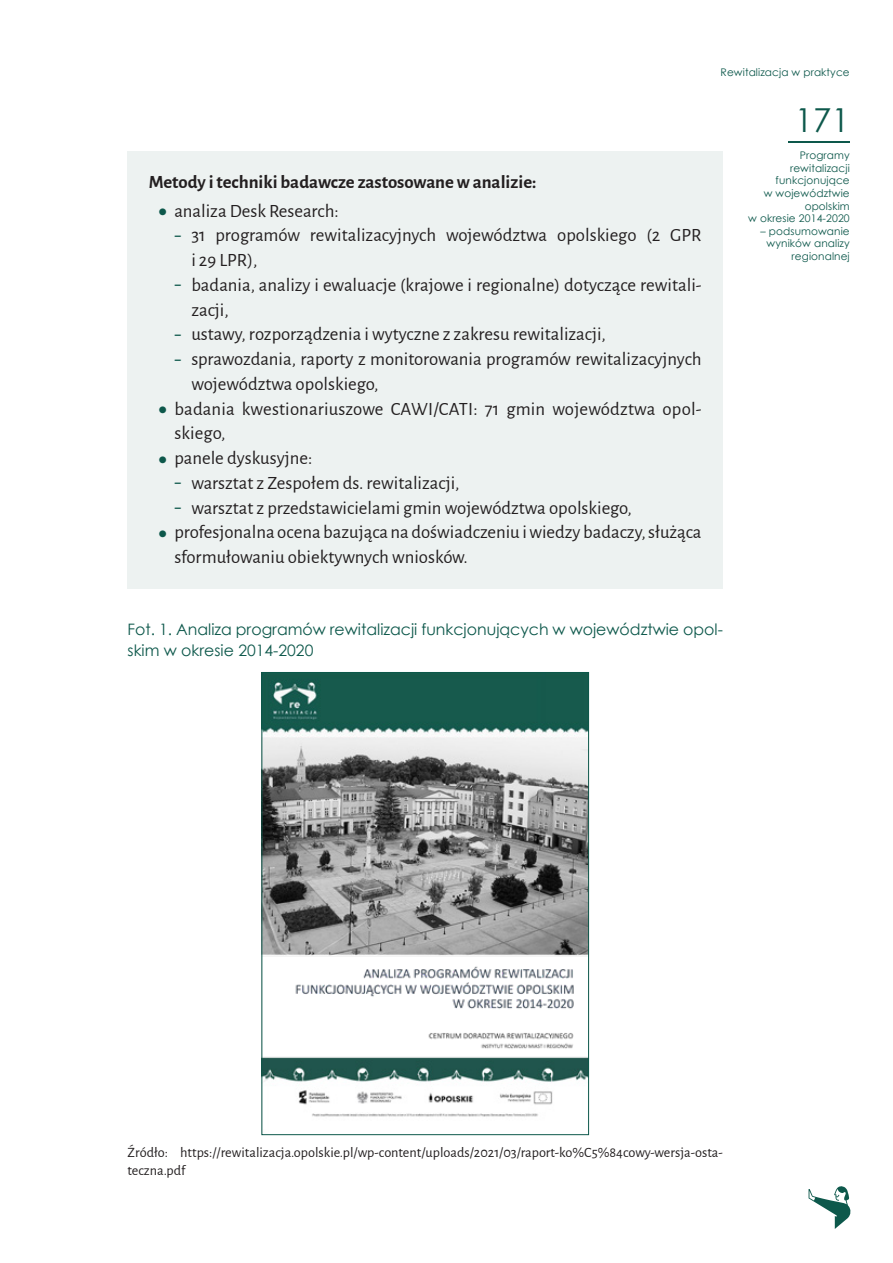
<style>
.page{position:relative;width:893px;height:1263px;background:#fff}
.page>*{position:absolute;margin:0;border:0;box-sizing:border-box;transform-origin:0 0}
.t1{font:33px "Century Gothic";color:#0d584b}
.body_txt_12_5_16_5_l{font:18.75px/24.8px "Alegreya Sans";color:#231f20}
.BODY_txt_12_5_16_5_B{font:700 18.75px "Alegreya Sans";color:#231f20}
.RYS{font:15.75px/21px "Century Gothic";color:#0d584b}
.zrodlo_1mm{font:14.25px/18px "Alegreya Sans";color:#231f20}
.t2{font:10.5px/12.6px "Century Gothic";letter-spacing:.01em;color:#0d584b;text-align:right}
.s1{font-weight:700;font-size:14.25px;color:#0d584b}
</style>
<div class="page">
<hr style="left:788px;top:142px;width:62px;height:1px;background:#0d584b">
<svg style="left:809px;top:1186px;width:41px;height:43px"></svg>
<div style="left:128px;top:151px;width:595px;height:438px;background:#edf2f1"></div>
<img style="left:264px;top:674px;width:323px;height:443px">
<div style="left:262px;top:672px;width:327px;height:463px;border:1px solid #0d584b"></div>
<p class="BODY_txt_12_5_16_5_B" style="left:149px;top:168px;width:389px">Metody itechniki badawcze zastosowane wanalizie:</p>
<p class="body_txt_12_5_16_5_l" style="left:159px;top:197px;width:181px"><span class="s1">⚫</span> analiza Desk Research:</p>
<p class="body_txt_12_5_16_5_l" style="left:191px;top:222px;width:512px;text-indent:-17px"><span class="s1">−</span> 31 programów rewitalizacyjnych województwa opolskiego (2 GPR i 29 LPR),</p>
<p class="body_txt_12_5_16_5_l" style="left:191px;top:271px;width:512px;text-indent:-17px"><span class="s1">−</span> badania, analizy i ewaluacje (krajowe i regionalne) dotyczące rewitali&shy;zacji,</p>
<p class="body_txt_12_5_16_5_l" style="left:174px;top:321px;width:433px"><span class="s1">−</span> ustawy, rozporządzenia i wytyczne z zakresu rewitalizacji,</p>
<p class="body_txt_12_5_16_5_l" style="left:191px;top:346px;width:512px;text-indent:-17px"><span class="s1">−</span> sprawozdania, raporty z monitorowania programów rewitalizacyjnych województwa opolskiego,</p>
<p class="body_txt_12_5_16_5_l" style="left:174px;top:395px;width:529px;text-indent:-15px"><span class="s1">⚫</span> badania kwestionariuszowe CAWI/CATI: 71 gmin województwa opol&shy;skiego,</p>
<p class="body_txt_12_5_16_5_l" style="left:159px;top:445px;width:154px"><span class="s1">⚫</span> panele dyskusyjne:</p>
<p class="body_txt_12_5_16_5_l" style="left:174px;top:469px;width:287px"><span class="s1">−</span> warsztat z Zespołem ds. rewitalizacji,</p>
<p class="body_txt_12_5_16_5_l" style="left:174px;top:494px;width:459px"><span class="s1">−</span> warsztat z przedstawicielami gmin województwa opolskiego,</p>
<p class="body_txt_12_5_16_5_l" style="left:174px;top:519px;width:529px;text-indent:-15px"><span class="s1">⚫</span> profesjonalna ocena bazująca na doświadczeniu iwiedzy badaczy, służąca sformułowaniu obiektywnych wniosków.</p>
<p class="t2" style="left:720px;top:66px;width:131px">Rewitalizacja w praktyce</p>
<h1 class="t1" style="left:795px;top:97px;width:56px">171</h1>
<p class="t2" style="left:748px;top:149px;width:103px">Programy rewitalizacji funkcjonujące<br>w województwie opolskim<br>w okresie 2014-2020</p>
<p class="t2" style="left:761px;top:225px;width:91px">– podsumowanie wyników analizy regionalnej</p>
<p class="RYS" style="left:128px;top:619px;width:597px">Fot. 1. Analiza programów rewitalizacji funkcjonujących w województwie opol&shy;skim w okresie 2014-2020</p>
<p class="zrodlo_1mm" style="left:128px;top:1143px;width:597px">Źródło: https://rewitalizacja.opolskie.pl/wp-content/uploads/2021/03/raport-ko%C5%84cowy-wersja-osta&shy;teczna.pdf</p>
</div>
